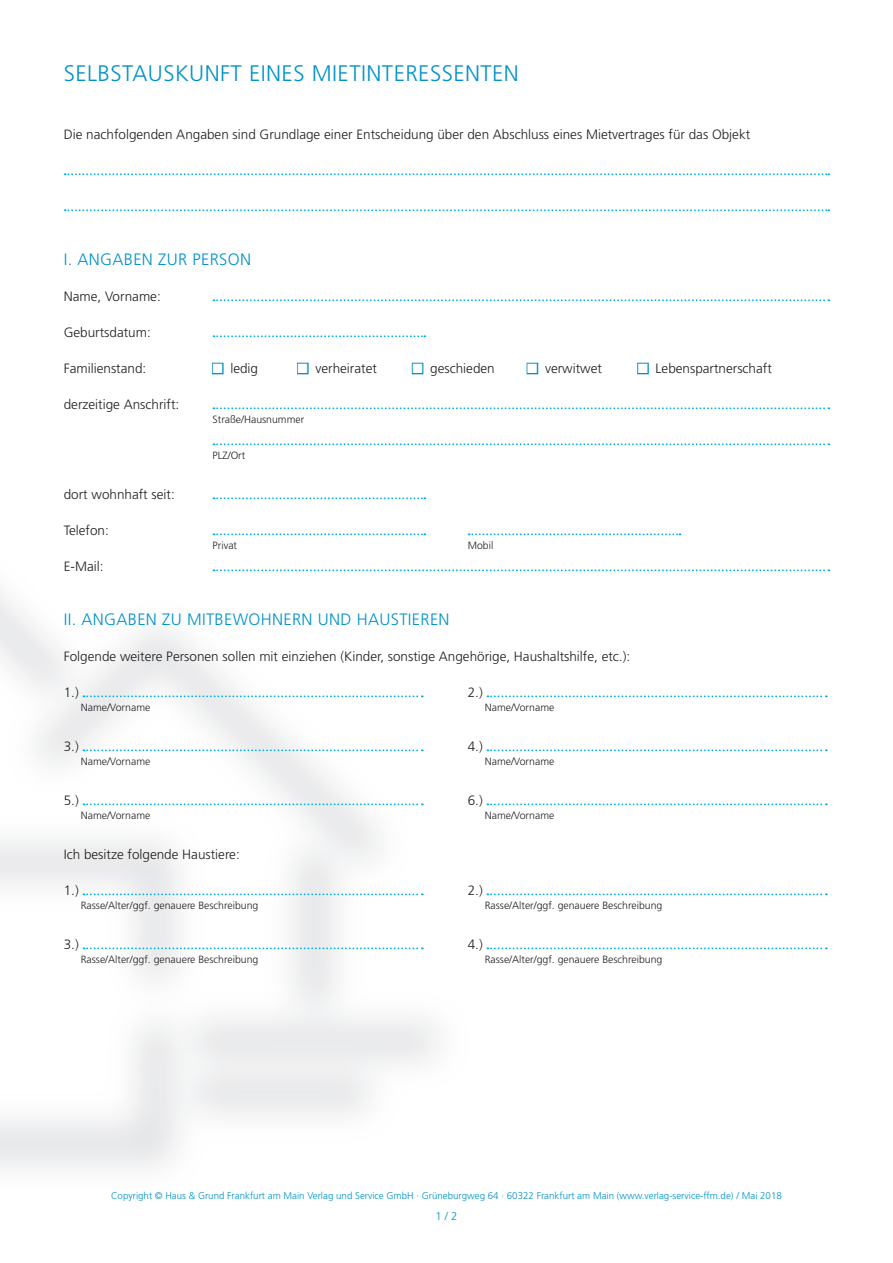
<style>
.page{position:relative;width:893px;height:1263px;background:#fff}
.page>*{position:absolute;margin:0;border:0;box-sizing:border-box;transform-origin:0 0}
.t1{font:300 22.5px "Frutiger LT Std";letter-spacing:.02em;color:#0092c8}
.t2{font:300 16.5px "Frutiger LT Std";letter-spacing:.02em;color:#0092c8}
.t3{font:300 13.5px "Frutiger LT Std";color:#231f20}
.t4{font:300 11.25px "Frutiger LT Std";color:#0092c8}
.t5{font:300 10.5px "Frutiger LT Std";color:#231f20}
.t6{font:300 9.75px "Frutiger LT Std";color:#0092c8}
.s1{color:#fff}
</style>
<div class="page">
<img style="left:0;top:407px;width:589px;height:762px">
<svg style="left:65px;top:173px;width:764px;height:2px"></svg>
<svg style="left:65px;top:209px;width:764px;height:2px"></svg>
<svg style="left:213px;top:299px;width:616px;height:2px"></svg>
<svg style="left:213px;top:335px;width:212px;height:2px"></svg>
<div style="left:212px;top:363px;width:12px;height:11px;border:2px solid #0092c8"></div>
<div style="left:297px;top:363px;width:12px;height:11px;border:2px solid #0092c8"></div>
<div style="left:412px;top:363px;width:11px;height:11px;border:2px solid #0092c8"></div>
<div style="left:527px;top:363px;width:11px;height:11px;border:2px solid #0092c8"></div>
<div style="left:637px;top:363px;width:12px;height:11px;border:2px solid #0092c8"></div>
<svg style="left:213px;top:407px;width:616px;height:2px"></svg>
<svg style="left:213px;top:443px;width:616px;height:2px"></svg>
<svg style="left:213px;top:497px;width:212px;height:2px"></svg>
<svg style="left:213px;top:533px;width:212px;height:2px"></svg>
<svg style="left:469px;top:533px;width:211px;height:2px"></svg>
<svg style="left:213px;top:569px;width:616px;height:2px"></svg>
<svg style="left:83px;top:695px;width:340px;height:2px"></svg>
<svg style="left:487px;top:695px;width:340px;height:2px"></svg>
<svg style="left:83px;top:749px;width:340px;height:2px"></svg>
<svg style="left:487px;top:749px;width:340px;height:2px"></svg>
<svg style="left:83px;top:803px;width:340px;height:2px"></svg>
<svg style="left:487px;top:803px;width:340px;height:2px"></svg>
<svg style="left:83px;top:893px;width:340px;height:2px"></svg>
<svg style="left:487px;top:893px;width:340px;height:2px"></svg>
<svg style="left:83px;top:947px;width:340px;height:2px"></svg>
<svg style="left:487px;top:947px;width:340px;height:2px"></svg>
<h1 class="t1" style="left:64px;top:60px;width:457px">SELBSTAUSKUNFT EINES MIETINTERESSENTEN</h1>
<p class="t3" style="left:64px;top:127px;width:688px">Die nachfolgenden Angaben sind Grundlage einer Entscheidung über den Abschluss eines Mietvertrages für das Objekt</p>
<p class="t2" style="left:64px;top:250px;width:189px">I. ANGABEN ZUR PERSON</p>
<p class="t3" style="left:64px;top:289px;width:99px">Name, Vorname:</p>
<p class="t3" style="left:64px;top:325px;width:89px">Geburtsdatum:</p>
<p class="t3" style="left:64px;top:361px;width:84px">Familienstand:</p>
<p class="t3" style="left:213px;top:361px;width:47px"><span class="s1">■</span> ledig</p>
<p class="t3" style="left:298px;top:361px;width:81px"><span class="s1">■</span> verheiratet</p>
<p class="t3" style="left:412px;top:361px;width:84px"><span class="s1">■</span> geschieden</p>
<p class="t3" style="left:527px;top:361px;width:76px"><span class="s1">■</span> verwitwet</p>
<p class="t3" style="left:638px;top:361px;width:136px"><span class="s1">■</span> Lebenspartnerschaft</p>
<p class="t3" style="left:64px;top:397px;width:117px">derzeitige Anschrift:</p>
<p class="t5" style="left:213px;top:413px;width:93px">Straße/Hausnummer</p>
<p class="t5" style="left:213px;top:449px;width:34px">PLZ/Ort</p>
<p class="t3" style="left:64px;top:487px;width:113px">dort wohnhaft seit:</p>
<p class="t3" style="left:64px;top:523px;width:47px">Telefon:</p>
<p class="t5" style="left:213px;top:539px;width:26px">Privat</p>
<p class="t5" style="left:468px;top:539px;width:27px">Mobil</p>
<p class="t3" style="left:64px;top:559px;width:41px">E-Mail:</p>
<p class="t2" style="left:64px;top:610px;width:387px">II. ANGABEN ZU MITBEWOHNERN UND HAUSTIEREN</p>
<p class="t3" style="left:64px;top:649px;width:568px">Folgende weitere Personen sollen mit einziehen (Kinder, sonstige Angehörige, Haushaltshilfe, etc.):</p>
<p class="t3" style="left:64px;top:685px;width:17px">1.)</p>
<p class="t3" style="left:468px;top:685px;width:17px">2.)</p>
<p class="t5" style="left:81px;top:701px;width:71px">Name/Vorname</p>
<p class="t5" style="left:485px;top:701px;width:71px">Name/Vorname</p>
<p class="t3" style="left:64px;top:739px;width:17px">3.)</p>
<p class="t3" style="left:468px;top:739px;width:17px">4.)</p>
<p class="t5" style="left:81px;top:755px;width:71px">Name/Vorname</p>
<p class="t5" style="left:485px;top:755px;width:71px">Name/Vorname</p>
<p class="t3" style="left:64px;top:793px;width:17px">5.)</p>
<p class="t3" style="left:468px;top:793px;width:17px">6.)</p>
<p class="t5" style="left:81px;top:809px;width:71px">Name/Vorname</p>
<p class="t5" style="left:485px;top:809px;width:71px">Name/Vorname</p>
<p class="t3" style="left:64px;top:847px;width:178px">Ich besitze folgende Haustiere:</p>
<p class="t3" style="left:64px;top:883px;width:17px">1.)</p>
<p class="t3" style="left:468px;top:883px;width:17px">2.)</p>
<p class="t5" style="left:81px;top:899px;width:179px">Rasse/Alter/ggf. genauere Beschreibung</p>
<p class="t5" style="left:485px;top:899px;width:179px">Rasse/Alter/ggf. genauere Beschreibung</p>
<p class="t3" style="left:64px;top:937px;width:17px">3.)</p>
<p class="t3" style="left:468px;top:937px;width:17px">4.)</p>
<p class="t5" style="left:81px;top:953px;width:179px">Rasse/Alter/ggf. genauere Beschreibung</p>
<p class="t5" style="left:485px;top:953px;width:179px">Rasse/Alter/ggf. genauere Beschreibung</p>
<p class="t6" style="left:111px;top:1190px;width:672px">Copyright © Haus &amp; Grund Frankfurt am Main Verlag und Service GmbH · Grüneburgweg 64 · 60322 Frankfurt am Main (www.verlag-service-ffm.de) / Mai 2018</p>
<p class="t4" style="left:436px;top:1210px;width:23px">1 / 2</p>
</div>
